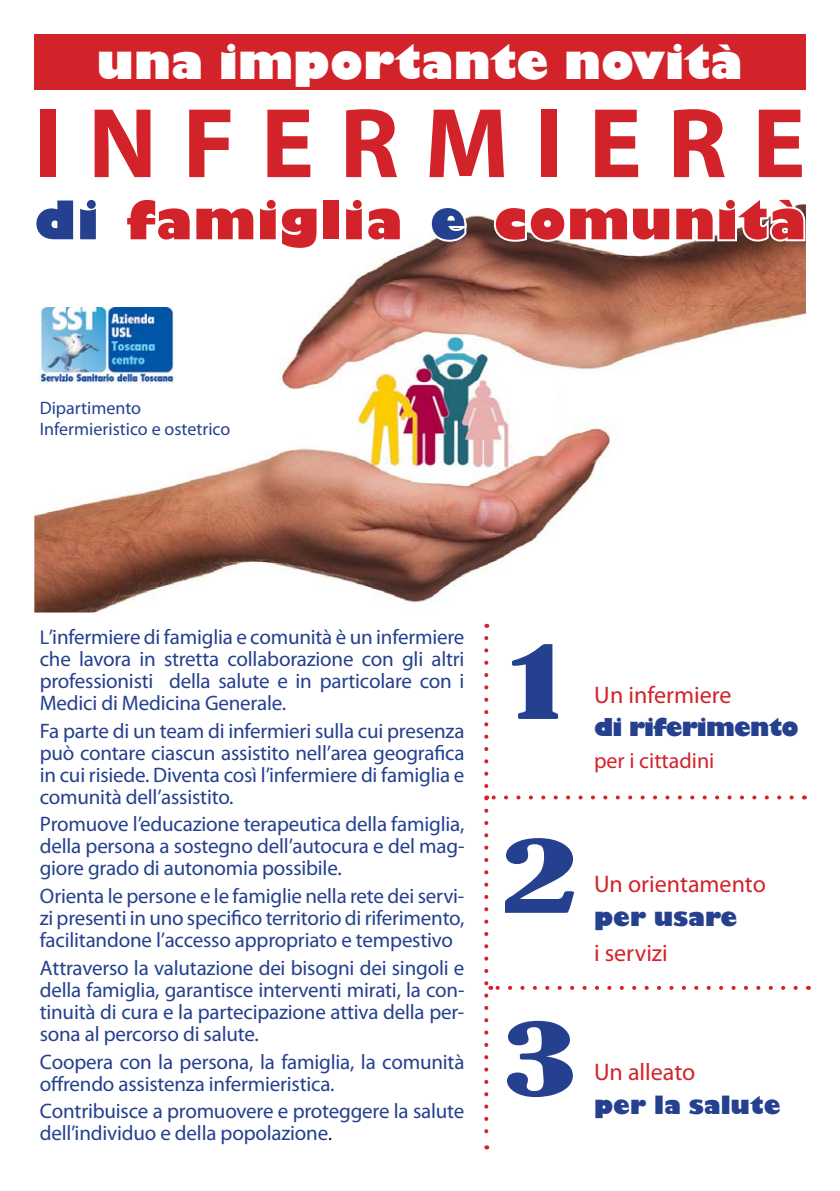
<style>
.page{position:relative;width:840px;height:1191px;background:#fff}
.page>*{position:absolute;margin:0;border:0;box-sizing:border-box;transform-origin:0 0}
.t1{font:700 100px "Myriad Pro";letter-spacing:.255em;color:#d2232a}
.t2{font:condensed 94.4px "Bernard";color:#25408f;scale:1.62 1}
.t3{font:800 52px "Gill Sans";letter-spacing:.02em;color:#d2232a}
.t4{font:800 46px "Gill Sans";color:#fff}
.t5{font:24px "Myriad Pro";color:#d2232a}
.t6{font:800 24px "Gill Sans";letter-spacing:-.03em;color:#25408f}
.t7{font:22px "Myriad Pro";color:#d2232a}
.t8{font:21px/22px "Myriad Pro";letter-spacing:-.01em;color:#25408f;text-align:justify}
.t9{font:18px/21.6px "Myriad Pro";color:#25408f}
.s1{color:#25408f}
.s2{font-size:20px}
.s3{font-stretch:condensed;color:#000}
</style>
<div class="page">
<div style="left:34px;top:34px;width:771px;height:55px;background:#d2232a"></div>
<img style="left:34px;top:214px;width:771px;height:398px">
<svg style="left:34px;top:214px;width:66px;height:29px"></svg>
<svg style="left:123px;top:214px;width:198px;height:38px"></svg>
<svg style="left:342px;top:214px;width:61px;height:30px"></svg>
<svg style="left:427px;top:214px;width:41px;height:30px"></svg>
<svg style="left:491px;top:204px;width:315px;height:40px"></svg>
<img style="left:40px;top:308px;width:134px;height:75px">
<svg style="left:484px;top:638px;width:311px;height:511px"></svg>
<h3 class="t4" style="left:97px;top:33px;width:647px">una importante novità</h3>
<h1 class="t1" style="left:34px;top:78px;width:772px">INFERMIERE</h1>
<h3 class="t3" style="left:34px;top:187px;width:773px"><span class="s1">di</span> famiglia <span class="s1">e</span> comunità</h3>
<p class="t9" style="left:40px;top:396px;width:192px">Dipartimento<br>Infermieristico e ostetrico</p>
<p class="t8" style="left:40px;top:625px;width:426px"><span class="s2">L</span>’infermiere di famiglia e comunità è un infermiere che lavora in stretta collaborazione con gli altri professionisti della salute e in particolare con i Medici di Medicina Generale.</p>
<p class="t8" style="left:40px;top:719px;width:426px">fa parte di un team di infermieri sulla cui presenza può contare ciascun assistito nell’area geografica in cui risiede. Diventa così l’infermiere di famiglia e comunità dell’assistito.</p>
<p class="t8" style="left:40px;top:813px;width:426px">promuove l’educazione terapeutica della famiglia, della persona a sostegno dell’autocura e del mag&shy;giore grado di autonomia possibile.</p>
<p class="t8" style="left:40px;top:884px;width:426px">orienta le persone e le famiglie nella rete dei servi&shy;zi presenti in uno specifico territorio di riferimento, facilitandone l’accesso appropriato e tempestivo</p>
<p class="t8" style="left:40px;top:956px;width:426px">attraverso la valutazione dei bisogni dei singoli e della famiglia, garantisce interventi mirati, la con&shy;tinuità di cura e la partecipazione attiva della per&shy;sona al percorso di salute.</p>
<p class="t8" style="left:40px;top:1050px;width:426px">coopera con la persona, la famiglia, la comunità offrendo assistenza infermieristica.</p>
<p class="t8" style="left:40px;top:1099px;width:426px">contribuisce a promuovere e proteggere la salute dell’individuo e della popolazione<span class="s3">.</span></p>
<h2 class="t2" style="left:510px;top:628px;width:37px">1</h2>
<p class="t5" style="left:594px;top:679px;width:139px">Un infermiere</p>
<p class="t6" style="left:593px;top:712px;width:206px">di riferimento</p>
<p class="t7" style="left:593px;top:746px;width:122px">per i cittadini</p>
<h2 class="t2" style="left:501px;top:821px;width:48px">2</h2>
<p class="t5" style="left:593px;top:868px;width:173px">Un orientamento</p>
<p class="t6" style="left:593px;top:902px;width:145px">per usare</p>
<p class="t5" style="left:593px;top:937px;width:75px">i servizi</p>
<h2 class="t2" style="left:501px;top:1005px;width:48px">3</h2>
<p class="t5" style="left:593px;top:1056px;width:103px">Un alleato</p>
<p class="t6" style="left:593px;top:1090px;width:188px">per la salute</p>
</div>
